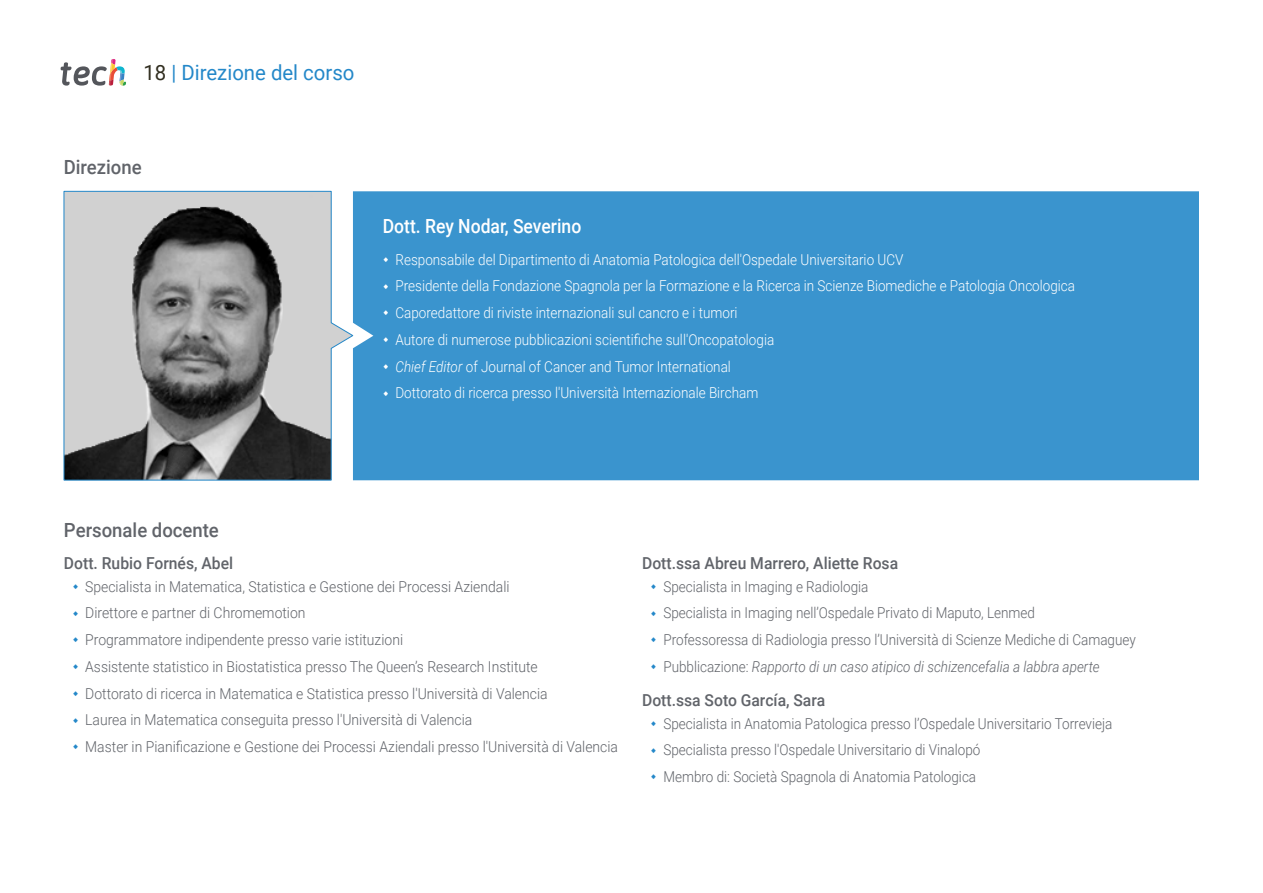
<style>
.page{position:relative;width:1263px;height:893px;background:#fff}
.page>*{position:absolute;margin:0;border:0;box-sizing:border-box;transform-origin:0 0}
.t1{font:21px "Roboto";color:#2488c9}
.t2{font:500 19.5px "Roboto";color:#61646a;scale:.95 1}
.t3{font:500 19.5px "Roboto";color:#fff;scale:.9 1}
.t4{font:500 16.5px "Roboto";color:#61646a;scale:.95 1}
.t5{font:300 15px/26.7px "Roboto";color:#61646a;scale:.93 1}
.t6{font:300 15px/26.7px "Roboto";color:#fff;scale:.9 1}
.t7{font:300 15px/26.7px "Roboto";color:#61646a;scale:.9 1}
.s1{color:#312e20}
.s2{font-style:italic}
</style>
<div class="page">
<div style="left:353px;top:191px;width:846px;height:289px;background:#3a94ce"></div>
<svg style="left:64px;top:191px;width:289px;height:289px;background:#9a9b9c"></svg>
<svg style="left:61px;top:59px;width:65px;height:27px"></svg>
<svg style="left:384px;top:257px;width:4px;height:5px"></svg>
<svg style="left:384px;top:284px;width:4px;height:5px"></svg>
<svg style="left:384px;top:310px;width:4px;height:5px"></svg>
<svg style="left:384px;top:337px;width:4px;height:5px"></svg>
<svg style="left:384px;top:364px;width:4px;height:5px"></svg>
<svg style="left:384px;top:391px;width:4px;height:5px"></svg>
<h1 class="t1" style="left:144px;top:57px;width:213px"><span class="s1">18</span> | Direzione del corso</h1>
<h2 class="t2" style="left:64px;top:153px;width:84px">Direzione</h2>
<h2 class="t3" style="left:383px;top:212px;width:222px">Dott. Rey Nodar, Severino</h2>
<p class="t6" style="left:395px;top:245px;width:757px">Responsabile del Dipartimento di Anatomia Patologica dell'Ospedale Universitario UCV<br>Presidente della Fondazione Spagnola per la Formazione e la Ricerca in Scienze Biomediche e Patologia Oncologica Caporedattore di riviste internazionali sul cancro e i tumori<br>Autore di numerose pubblicazioni scientifiche sull'Oncopatologia<br><span class="s2">Chief Editor</span> of Journal of Cancer and Tumor International<br>Dottorato di ricerca presso l'Università Internazionale Bircham</p>
<h2 class="t2" style="left:64px;top:517px;width:165px">Personale docente</h2>
<p class="t4" style="left:64px;top:552px;width:180px">Dott. Rubio Fornés, Abel</p>
<p class="t5" style="left:85px;top:572px;width:574px">Specialista in Matematica, Statistica e Gestione dei Processi Aziendali<br>Direttore e partner di Chromemotion<br>Programmatore indipendente presso varie istituzioni<br>Assistente statistico in Biostatistica presso The Queen’s Research Institute<br>Dottorato di ricerca in Matematica e Statistica presso l'Università di Valencia<br>Laurea in Matematica conseguita presso l'Università di Valencia<br>Master in Pianificazione e Gestione dei Processi Aziendali presso l'Università di Valencia</p>
<p class="t4" style="left:642px;top:552px;width:271px">Dott.ssa Abreu Marrero, Aliette Rosa</p>
<p class="t7" style="left:663px;top:572px;width:526px">Specialista in Imaging e Radiologia<br>Specialista in Imaging nell’Ospedale Privato di Maputo, Lenmed<br>Professoressa di Radiologia presso l’Università di Scienze Mediche di Camaguey Pubblicazione: <span class="s2">Rapporto di un caso atipico di schizencefalia a labbra aperte</span></p>
<p class="t4" style="left:642px;top:689px;width:194px">Dott.ssa Soto García, Sara</p>
<p class="t7" style="left:663px;top:709px;width:500px">Specialista in Anatomia Patologica presso l’Ospedale Universitario Torrevieja<br>Specialista presso l'Ospedale Universitario di Vinalopó<br>Membro di: Società Spagnola di Anatomia Patologica</p>
</div>
